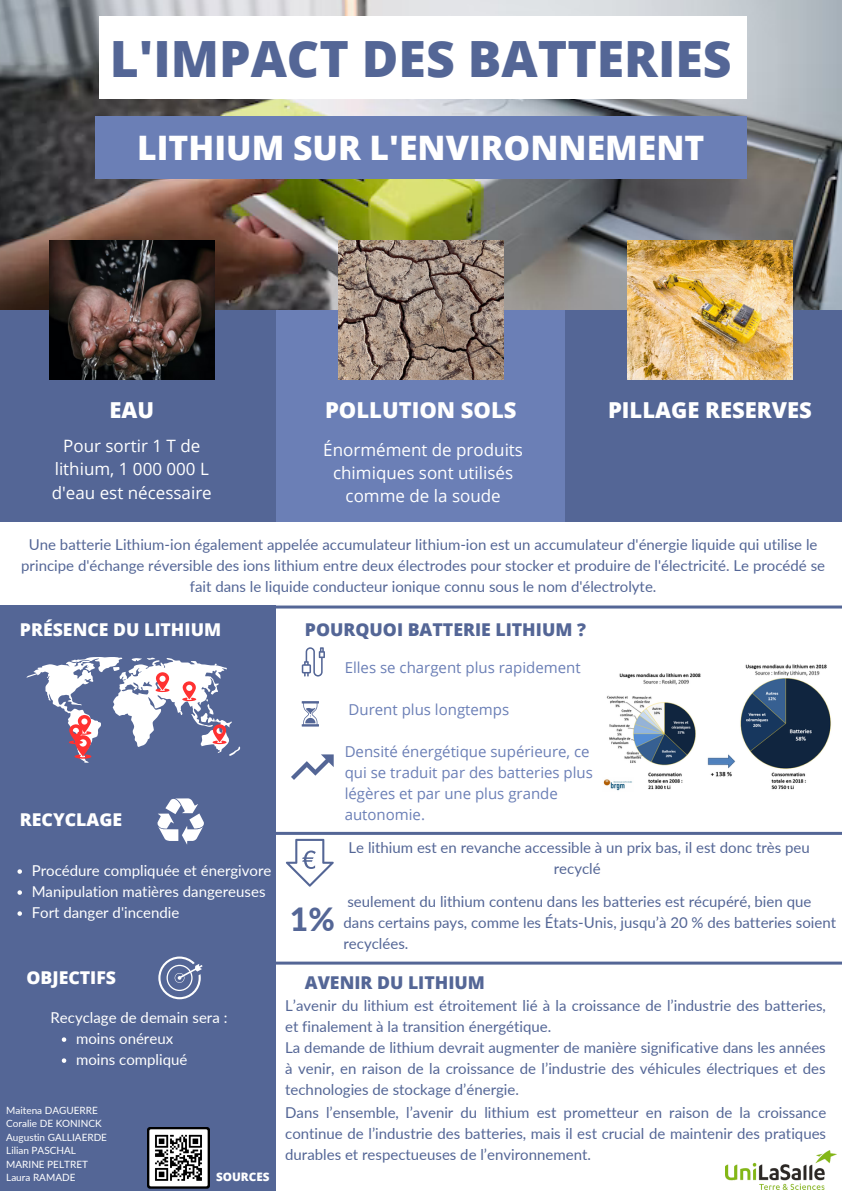
<style>
.page{position:relative;width:842px;height:1191px;background:#fff}
.page>*{position:absolute;margin:0;border:0;box-sizing:border-box;transform-origin:0 0}
.t1{font:800 50px "Open Sans";color:#546696}
.t2{font:800 33.7px "Open Sans";color:#fff}
.t3{font:800 32px "Lato";color:#546696}
.t4{font:800 22px "Open Sans";color:#fff}
.t5{font:800 17.7px "Open Sans";color:#546696}
.t6{font:800 17.7px "Open Sans";color:#fff}
.t7{font:17px/23.2px "Open Sans";color:#fff;text-align:center}
.t8{font:15px/21px "Lato";color:#546696;text-align:center}
.t9{font:15px/21px "Open Sans";color:#6b7fb6}
.t10{font:15px/21px "Lato";color:#fff}
.t11{font:800 11.7px "Open Sans";color:#fff}
.t12{font:10px/13.5px "Lato";color:#fff}
</style>
<div class="page">
<img style="left:0;top:0;width:842px;height:310px">
<div style="left:265px;top:310px;width:311px;height:211px;background:#6b7fb6"></div>
<div style="left:565px;top:310px;width:277px;height:211px;background:#546696"></div>
<div style="left:0;top:310px;width:276px;height:211px;background:#546696"></div>
<img style="left:49px;top:241px;width:165px;height:138px">
<img style="left:338px;top:241px;width:165px;height:138px">
<img style="left:627px;top:241px;width:165px;height:138px">
<div style="left:99px;top:16px;width:647px;height:83px;background:#fff"></div>
<div style="left:95px;top:117px;width:651px;height:61px;background:#6b7fb6"></div>
<img style="left:726px;top:1150px;width:111px;height:39px">
<div style="left:0;top:605px;width:276px;height:585px;background:#546696"></div>
<svg style="left:26px;top:657px;width:214px;height:105px"></svg>
<svg style="left:302px;top:647px;width:23px;height:29px"></svg>
<svg style="left:302px;top:701px;width:17px;height:25px"></svg>
<svg style="left:291px;top:754px;width:43px;height:25px"></svg>
<img style="left:603px;top:664px;width:228px;height:127px">
<svg style="left:157px;top:798px;width:47px;height:46px"></svg>
<svg style="left:286px;top:838px;width:48px;height:48px"></svg>
<svg style="left:17px;top:869px;width:5px;height:4px"></svg>
<svg style="left:17px;top:890px;width:5px;height:4px"></svg>
<svg style="left:17px;top:911px;width:5px;height:4px"></svg>
<hr style="left:248px;top:605px;width:594px;height:3px;background:#546696">
<hr style="left:260px;top:831px;width:582px;height:3px;background:#546696">
<hr style="left:272px;top:961px;width:570px;height:3px;background:#546696">
<img style="left:148px;top:1127px;width:61px;height:62px">
<svg style="left:158px;top:956px;width:45px;height:43px"></svg>
<svg style="left:62px;top:1037px;width:4px;height:4px"></svg>
<svg style="left:62px;top:1058px;width:4px;height:4px"></svg>
<h1 class="t1" style="left:110px;top:23px;width:624px">L'IMPACT DES BATTERIES</h1>
<h2 class="t2" style="left:137px;top:124px;width:569px">LITHIUM SUR L'ENVIRONNEMENT</h2>
<h3 class="t4" style="left:109px;top:394px;width:46px">EAU</h3>
<p class="t7" style="left:52px;top:434px;width:162px">Pour sortir 1 T de lithium, 1 000 000 L d'eau est nécessaire</p>
<h3 class="t4" style="left:325px;top:394px;width:193px">POLLUTION SOLS</h3>
<h3 class="t4" style="left:608px;top:394px;width:205px">PILLAGE RESERVES</h3>
<p class="t7" style="left:323px;top:437px;width:201px">Énormément de produits chimiques sont utilisés comme de la soude</p>
<p class="t8" style="left:21px;top:533px;width:805px">Une batterie Lithium-ion également appelée accumulateur lithium-ion est un accumulateur d'énergie liquide qui utilise le principe d'échange réversible des ions lithium entre deux électrodes pour stocker et produire de l'électricité. Le procédé se fait dans le liquide conducteur ionique connu sous le nom d'électrolyte.</p>
<p class="t6" style="left:20px;top:617px;width:203px">PRÉSENCE DU LITHIUM</p>
<p class="t6" style="left:20px;top:807px;width:104px">RECYCLAGE</p>
<p class="t10" style="left:32px;top:859px;width:241px">Procédure compliquée et énergivore<br>Manipulation matières dangereuses<br>Fort danger d'incendie</p>
<p class="t6" style="left:26px;top:965px;width:91px">OBJECTIFS</p>
<p class="t10" style="left:51px;top:1006px;width:178px">Recyclage de demain sera :</p>
<p class="t10" style="left:76px;top:1027px;width:113px">moins onéreux moins compliqué</p>
<p class="t12" style="left:6px;top:1102px;width:102px">Maitena DAGUERRE<br>Coralie DE KONINCK<br>Augustin GALLIAERDE<br>Lilian PASCHAL<br>MARINE PELTRET<br>Laura RAMADE</p>
<p class="t11" style="left:216px;top:1168px;width:55px">SOURCES</p>
<p class="t5" style="left:305px;top:617px;width:283px">POURQUOI BATTERIE LITHIUM ?</p>
<h3 class="t3" style="left:290px;top:898px;width:47px">1%</h3>
<p class="t9" style="left:345px;top:656px;width:237px">Elles se chargent plus rapidement</p>
<p class="t9" style="left:349px;top:698px;width:162px">Durent plus longtemps</p>
<p class="t9" style="left:345px;top:740px;width:250px">Densité énergétique supérieure, ce qui se traduit par des batteries plus légères et par une plus grande autonomie.</p>
<p class="t8" style="left:349px;top:836px;width:463px">Le lithium est en revanche accessible à un prix bas, il est donc très peu recyclé</p>
<p class="t8" style="left:344px;top:890px;width:494px;text-align:left">seulement du lithium contenu dans les batteries est récupéré, bien que dans certains pays, comme les États-Unis, jusqu’à 20 % des batteries soient recyclées.</p>
<p class="t5" style="left:305px;top:969px;width:182px">AVENIR DU LITHIUM</p>
<p class="t8" style="left:285px;top:994px;width:542px;text-align:left">L’avenir du lithium est étroitement lié à la croissance de l’industrie des batteries, et finalement à la transition énergétique.<br>La demande de lithium devrait augmenter de manière significative dans les années à venir, en raison de la croissance de l’industrie des véhicules électriques et des technologies de stockage d’énergie.</p>
<p class="t8" style="left:285px;top:1101px;width:543px;text-align:justify">Dans l’ensemble, l’avenir du lithium est prometteur en raison de la croissance continue de l’industrie des batteries, mais il est crucial de maintenir des pratiques durables et respectueuses de l’environnement.</p>
</div>
